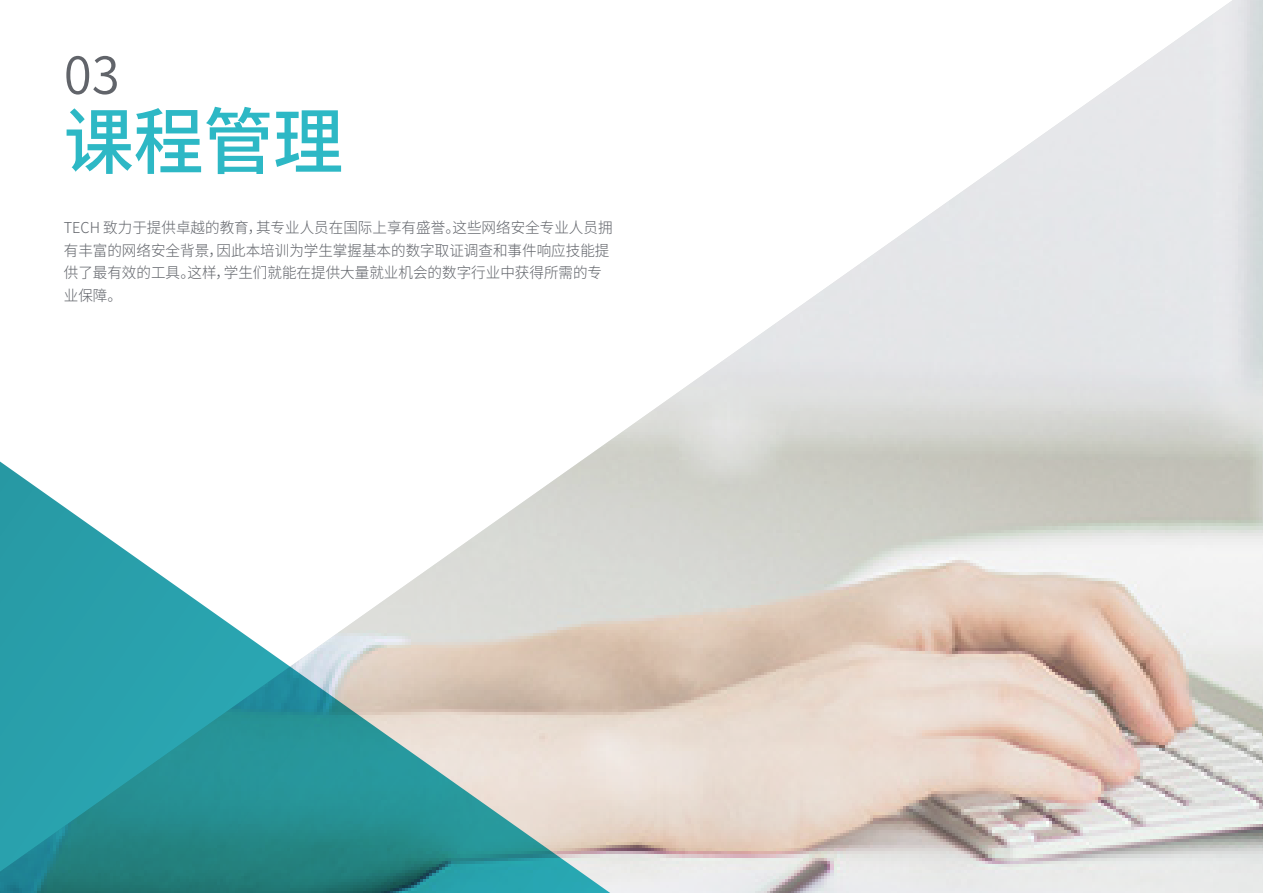
<style>
.page{position:relative;width:1263px;height:893px;background:#fff}
.page>*{position:absolute;margin:0;border:0;box-sizing:border-box;transform-origin:0 0}
.t1{font:500 72px "Source Han Sans CN";color:#2db8c5}
.t2{font:52.5px "Source Han Sans CN";color:#61646a}
.t3{font:300 15px/22.5px "Source Han Sans CN";color:#61646a}
</style>
<div class="page">
<img style="left:602px;top:0;width:661px;height:893px">
<svg style="left:0;top:446px;width:640px;height:447px"></svg>
<h2 class="t2" style="left:64px;top:45px;width:57px">03</h2>
<h1 class="t1" style="left:64px;top:101px;width:281px">课程管理</h1>
<p class="t3" style="left:64px;top:217px;width:550px">TECH 致力于提供卓越的教育，其专业人员在国际上享有盛誉。这些网络安全专业人员拥有丰富的网络安全背景，因此本培训为学生掌握基本的数字取证调查和事件响应技能提供了最有效的工具。这样，学生们就能在提供大量就业机会的数字行业中获得所需的专业保障。</p>
</div>
